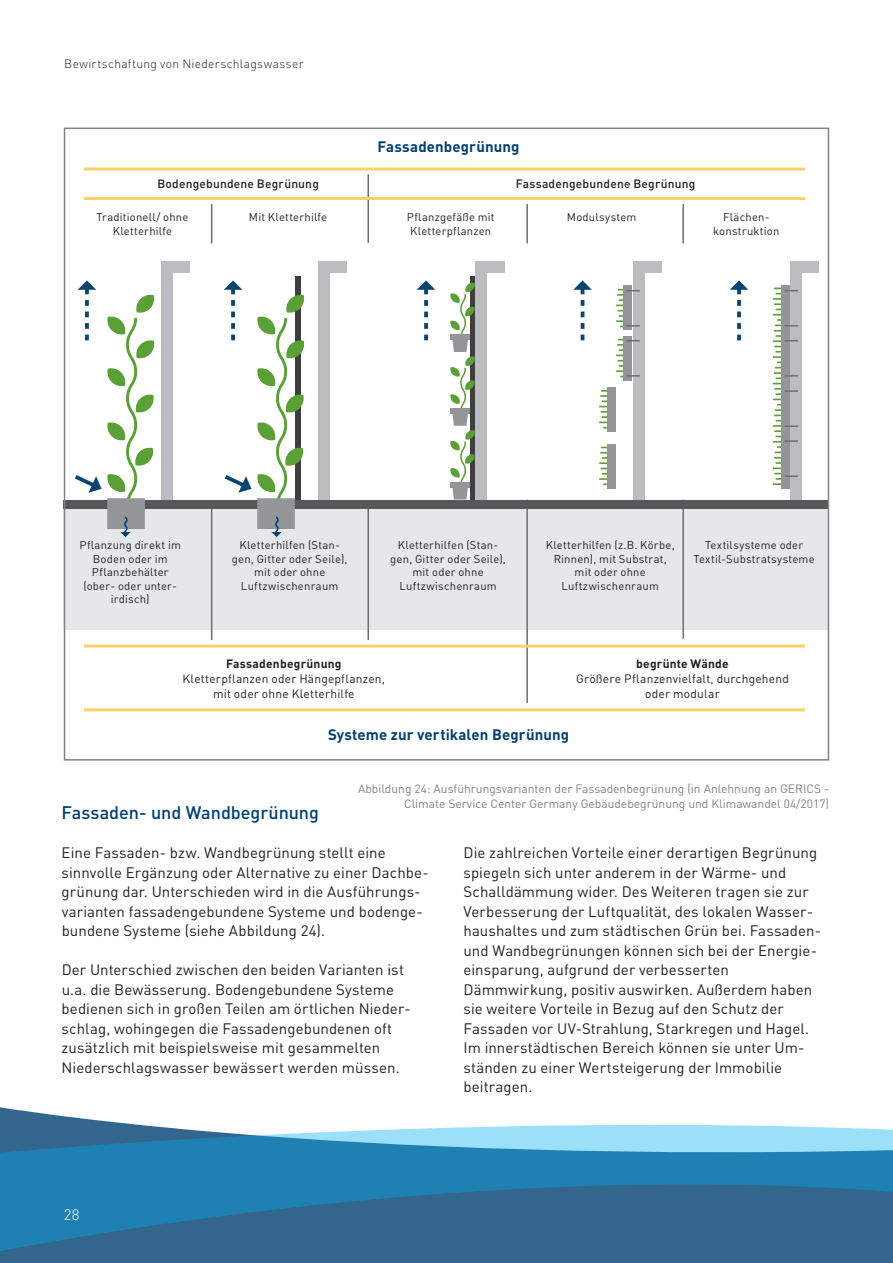
<style>
.page{position:relative;width:893px;height:1263px;background:#fff}
.page>*{position:absolute;margin:0;border:0;box-sizing:border-box;transform-origin:0 0}
.t1{font:500 18px "DIN Pro";letter-spacing:-.005em;color:#004071}
.t2{font:15px/19.5px "DIN Pro";letter-spacing:.005em;color:#231f20}
.t3{font:700 15px "DIN Pro";letter-spacing:.005em;color:#004071}
.t4{font:300 15px "DIN Pro";color:#fff}
.t5{font:12px/15.6px "DIN Pro";color:#808285;text-align:right}
.t6{font:12px/15px "DIN Pro";letter-spacing:.015em;color:#231f20;text-align:center}
.t7{font:500 12px "DIN Pro";letter-spacing:.015em;color:#231f20}
.t8{font:300 12px "DIN Pro";letter-spacing:.03em;color:#231f20}
.t9{font:700 12px "DIN Pro";letter-spacing:.02em;color:#231f20}
.t10{font:11.25px/13.5px "DIN Pro";letter-spacing:.02em;color:#231f20;text-align:center}
</style>
<div class="page">
<div style="left:0;top:1256px;width:893px;height:7px;background:#33668d"></div>
<svg style="left:0;top:1107px;width:893px;height:149px;background:#508fb4"></svg>
<div style="left:64px;top:507px;width:765px;height:122px;background:#e6e7e9"></div>
<hr style="left:526px;top:500px;width:2px;height:203px;background:#6c6d70">
<hr style="left:367px;top:174px;width:2px;height:69px;background:#6c6d70">
<hr style="left:682px;top:500px;width:2px;height:138px;background:#6c6d70">
<hr style="left:211px;top:501px;width:1px;height:139px;background:#6c6d70">
<hr style="left:367px;top:500px;width:2px;height:140px;background:#6c6d70">
<div style="left:790px;top:261px;width:12px;height:244px;background:#bcbdc0"></div>
<div style="left:796px;top:261px;width:23px;height:12px;background:#bcbdc0"></div>
<div style="left:781px;top:285px;width:9px;height:204px;background:#939598"></div>
<svg style="left:773px;top:288px;width:25px;height:197px"></svg>
<div style="left:633px;top:261px;width:11px;height:244px;background:#bcbdc0"></div>
<div style="left:639px;top:261px;width:22px;height:12px;background:#bcbdc0"></div>
<div style="left:470px;top:276px;width:5px;height:230px;background:#3e3e3f"></div>
<div style="left:476px;top:261px;width:11px;height:244px;background:#bcbdc0"></div>
<div style="left:482px;top:261px;width:22px;height:12px;background:#bcbdc0"></div>
<div style="left:295px;top:276px;width:5px;height:230px;background:#3e3e3f"></div>
<div style="left:318px;top:261px;width:12px;height:244px;background:#bcbdc0"></div>
<div style="left:325px;top:261px;width:22px;height:12px;background:#bcbdc0"></div>
<div style="left:161px;top:261px;width:12px;height:244px;background:#bcbdc0"></div>
<div style="left:167px;top:261px;width:23px;height:12px;background:#bcbdc0"></div>
<div style="left:64px;top:500px;width:765px;height:8px;background:#57585a"></div>
<svg style="left:450px;top:282px;width:25px;height:217px"></svg>
<div style="left:450px;top:334px;width:20px;height:6px;background:#939598"></div>
<svg style="left:599px;top:390px;width:8px;height:38px"></svg>
<svg style="left:599px;top:447px;width:8px;height:38px"></svg>
<div style="left:623px;top:336px;width:9px;height:45px;background:#939598"></div>
<div style="left:607px;top:444px;width:9px;height:44px;background:#939598"></div>
<div style="left:623px;top:286px;width:9px;height:44px;background:#939598"></div>
<div style="left:607px;top:387px;width:9px;height:44px;background:#939598"></div>
<svg style="left:616px;top:289px;width:24px;height:38px"></svg>
<svg style="left:616px;top:339px;width:24px;height:38px"></svg>
<hr style="left:84px;top:168px;width:721px;height:3px;background:#fed166">
<hr style="left:84px;top:644px;width:721px;height:3px;background:#fed166">
<hr style="left:84px;top:708px;width:721px;height:3px;background:#fed166">
<hr style="left:84px;top:197px;width:721px;height:3px;background:#fed166">
<hr style="left:211px;top:204px;width:1px;height:39px;background:#6c6d70">
<hr style="left:526px;top:204px;width:2px;height:39px;background:#6c6d70">
<hr style="left:682px;top:204px;width:2px;height:39px;background:#6c6d70">
<svg style="left:257px;top:294px;width:48px;height:243px"></svg>
<svg style="left:224px;top:280px;width:18px;height:60px"></svg>
<svg style="left:417px;top:280px;width:18px;height:60px"></svg>
<svg style="left:573px;top:280px;width:19px;height:60px"></svg>
<svg style="left:730px;top:280px;width:18px;height:60px"></svg>
<svg style="left:71px;top:280px;width:84px;height:257px"></svg>
<svg style="left:224px;top:475px;width:27px;height:18px"></svg>
<p class="t8" style="left:64px;top:54px;width:241px">Bewirtschaftung von Niederschlagswasser</p>
<p class="t7" style="left:157px;top:174px;width:163px">Bodengebundene Begrünung</p>
<p class="t3" style="left:378px;top:134px;width:143px">Fassadenbegrünung</p>
<p class="t7" style="left:516px;top:174px;width:181px">Fassadengebundene Begrünung</p>
<p class="t10" style="left:96px;top:210px;width:93px">Traditionell/ ohne<br>Kletterhilfe</p>
<p class="t10" style="left:249px;top:210px;width:80px">Mit Kletterhilfe</p>
<p class="t10" style="left:407px;top:210px;width:89px">Pflanzgefäße mit<br>Kletterpflanzen</p>
<p class="t10" style="left:567px;top:210px;width:71px">Modulsystem</p>
<p class="t10" style="left:713px;top:210px;width:68px">Flächen&shy;konstruktion</p>
<p class="t10" style="left:79px;top:537px;width:103px">Pflanzung direkt im<br>Boden oder im<br>Pflanzbehälter (ober- oder unter&shy;irdisch)</p>
<p class="t10" style="left:232px;top:537px;width:117px">Kletterhilfen (Stan&shy;gen, Gitter oder Seile), mit oder ohne<br>Luftzwischenraum</p>
<p class="t10" style="left:390px;top:537px;width:117px">Kletterhilfen (Stan&shy;gen, Gitter oder Seile), mit oder ohne<br>Luftzwischenraum</p>
<p class="t10" style="left:546px;top:537px;width:130px">Kletterhilfen (z. B. Körbe,<br>Rinnen), mit Substrat, mit oder ohne<br>Luftzwischenraum</p>
<p class="t10" style="left:693px;top:537px;width:123px">Textilsysteme oder<br>Textil-Substratsysteme</p>
<p class="t9" style="left:226px;top:655px;width:117px">Fassadenbegrünung</p>
<p class="t6" style="left:183px;top:671px;width:204px">Kletterpflanzen oder Hängepflanzen, mit oder ohne Kletterhilfe</p>
<p class="t9" style="left:636px;top:655px;width:94px">begrünte Wände</p>
<p class="t6" style="left:576px;top:671px;width:214px">Größere Pflanzenvielfalt, durchgehend oder modular</p>
<p class="t3" style="left:328px;top:722px;width:243px">Systeme zur vertikalen Begrünung</p>
<p class="t5" style="left:358px;top:780px;width:473px">Abbildung 24: Ausführungsvarianten der Fassadenbegrünung (in Anlehnung an GERICS -<br>Climate Service Center Germany Gebäudebegrünung und Klimawandel 04/2017)</p>
<p class="t1" style="left:62px;top:799px;width:259px">Fassaden- und Wandbegrünung</p>
<p class="t2" style="left:62px;top:842px;width:369px">Eine Fassaden- bzw. Wandbegrünung stellt eine sinnvolle Ergänzung oder Alternative zu einer Dachbe&shy;grünung dar. Unterschieden wird in die Ausführungs&shy;varianten fassadengebundene Systeme und bodenge&shy;bundene Systeme (siehe Abbildung 24).</p>
<p class="t2" style="left:62px;top:959px;width:351px">Der Unterschied zwischen den beiden Varianten ist u.a. die Bewässerung. Bodengebundene Systeme bedienen sich in großen Teilen am örtlichen Nieder&shy;schlag, wohingegen die Fassadengebundenen oft zusätzlich mit beispielsweise mit gesammelten Niederschlagswasser bewässert werden müssen.</p>
<p class="t2" style="left:463px;top:842px;width:359px">Die zahlreichen Vorteile einer derartigen Begrünung spiegeln sich unter anderem in der Wärme- und Schalldämmung wider. Des Weiteren tragen sie zur Verbesserung der Luftqualität, des lokalen Wasser&shy;haushaltes und zum städtischen Grün bei. Fassaden&shy;und Wandbegrünungen können sich bei der Energie&shy;einsparung, aufgrund der verbesserten Dämmwirkung, positiv auswirken. Außerdem haben sie weitere Vorteile in Bezug auf den Schutz der Fassaden vor UV-Strahlung, Starkregen und Hagel.<br>Im innerstädtischen Bereich können sie unter Um&shy;ständen zu einer Wertsteigerung der Immobilie beitragen.</p>
<p class="t4" style="left:64px;top:1204px;width:17px">28</p>
</div>
